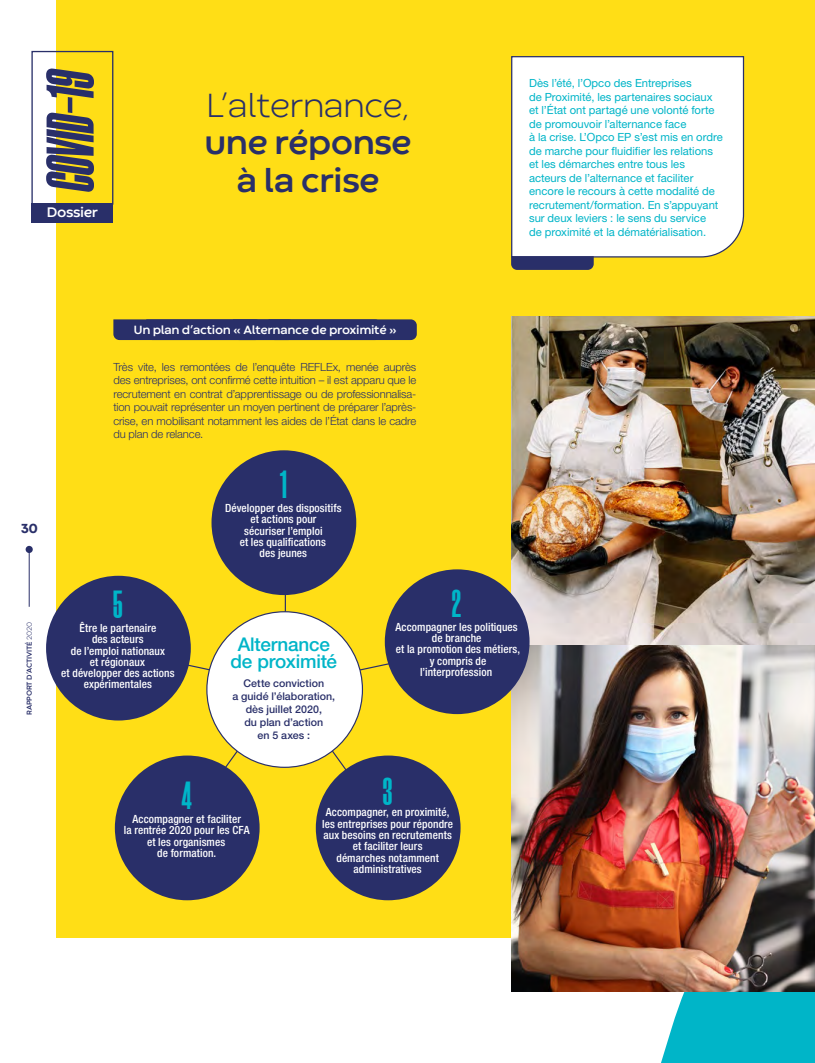
<style>
.page{position:relative;width:815px;height:1063px;background:#fff}
.page>*{position:absolute;margin:0;border:0;box-sizing:border-box;transform-origin:0 0}
.t1{font:italic 900 67.25px "Morganite";color:#292f69}
.t2{font:800 39px "Morganite";color:#00b5c8}
.t3{font:700 35px/37.5px "Codec Warm";letter-spacing:-.025em;color:#292f69;text-align:center}
.t4{font:300 35px "Codec Warm";letter-spacing:-.025em;color:#292f69}
.t5{font:500 18.88px/16.6px "Helvetica Neue LT Std";letter-spacing:-.01em;color:#00b5c8;text-align:center}
.t6{font:700 14.5px "Codec Warm";letter-spacing:-.025em;color:#fff}
.t7{font:800 13.75px "Codec Warm";color:#292f69}
.t8{font:700 12.5px "Codec Warm";letter-spacing:-.025em;color:#fff}
.t9{font:500 condensed 11.38px/11.4px "Helvetica Neue LT Std";letter-spacing:.01em;color:#fff;text-align:center}
.t10{font:11.25px/13.5px "Helvetica Neue LT Std";color:#00b5c8}
.t11{font:300 11.25px/13.5px "Helvetica Neue LT Std";letter-spacing:-.01em;color:#292f69;text-align:justify}
.t12{font:500 10.62px/12.8px "Helvetica Neue LT Std";letter-spacing:.005em;color:#292f69;text-align:center}
.t13{font:700 7.5px "Codec Warm";letter-spacing:-.01em;color:#292f69}
.s1{font-weight:300}
</style>
<div class="page">
<div style="left:26px;top:546px;width:7px;height:7px;background:#292f69;border-radius:50%"></div>
<hr style="left:29px;top:550px;width:1px;height:57px;background:#292f69">
<div style="left:57px;top:0;width:758px;height:938px;background:#ffde16"></div>
<svg style="left:333px;top:757px;width:482px;height:306px"></svg>
<img style="left:511px;top:317px;width:304px;height:328px">
<img style="left:511px;top:645px;width:304px;height:347px">
<div style="left:511px;top:56px;width:234px;height:202px;background:#fff"></div>
<svg style="left:511px;top:256px;width:83px;height:14px"></svg>
<hr style="left:285px;top:589px;width:1px;height:97px;background:#292f69">
<svg style="left:166px;top:659px;width:238px;height:139px"></svg>
<div style="left:207px;top:612px;width:155px;height:155px;background:#fff;border-radius:50%"></div>
<div style="left:46px;top:576px;width:145px;height:145px;background:#292f69;border-radius:50%"></div>
<div style="left:212px;top:450px;width:144px;height:145px;background:#292f69;border-radius:50%"></div>
<div style="left:115px;top:756px;width:145px;height:144px;background:#292f69;border-radius:50%"></div>
<div style="left:316px;top:756px;width:145px;height:144px;background:#292f69;border-radius:50%"></div>
<div style="left:385px;top:569px;width:145px;height:145px;background:#292f69;border-radius:50%"></div>
<div style="left:113px;top:319px;width:304px;height:21px;background:#292f69"></div>
<div style="left:31px;top:51px;width:82px;height:154px;border:1px solid #292f69"></div>
<div style="left:32px;top:203px;width:81px;height:20px;background:#292f69"></div>
<h1 class="t1" style="left:35px;top:191px;width:124px;rotate:-90deg">COVID-19</h1>
<p class="t6" style="left:47px;top:203px;width:53px">Dossier</p>
<h3 class="t4" style="left:206px;top:85px;width:206px">L’alternance,</h3>
<h3 class="t3" style="left:205px;top:126px;width:208px">une réponse à la crise</h3>
<p class="t10" style="left:529px;top:76px;width:195px">Dès l’été, l’Opco des Entreprises<br>de Proximité, les partenaires sociaux et l’État ont partagé une volonté forte de promouvoir l’alternance face<br>à la crise. L’Opco EP s’est mis en ordre de marche pour fluidifier les relations et les démarches entre tous les acteurs de l’alternance et faciliter encore le recours à cette modalité de recrutement/formation. En s’appuyant sur deux leviers : le sens du service<br>de proximité et la dématérialisation.</p>
<p class="t7" style="left:21px;top:519px;width:19px">30</p>
<p class="t13" style="left:25px;top:715px;width:95px;rotate:-90deg">RAPPORT D’ACTIVITÉ <span class="s1">2020</span></p>
<p class="t8" style="left:134px;top:322px;width:264px">Un plan d’action « Alternance de proximité »</p>
<p class="t11" style="left:113px;top:360px;width:304px">Très vite, les remontées de l’enquête REFLEx, menée auprès des entreprises, ont confirmé cette intuition – il est apparu que le recrutement en contrat d’apprentissage ou de professionnalisa&shy;tion pouvait représenter un moyen pertinent de préparer l’après&shy;crise, en mobilisant notamment les aides de l’État dans le cadre du plan de relance.</p>
<h2 class="t2" style="left:113px;top:585px;width:11px">5</h2>
<p class="t9" style="left:61px;top:622px;width:115px">Être le partenaire<br>des acteurs<br>de l’emploi nationaux<br>et régionaux<br>et développer des actions expérimentales</p>
<h2 class="t2" style="left:280px;top:465px;width:9px">1</h2>
<p class="t9" style="left:225px;top:502px;width:118px">Développer des dispositifs et actions pour<br>sécuriser l’emploi<br>et les qualifications<br>des jeunes</p>
<h3 class="t5" style="left:231px;top:636px;width:108px">Alternance de proximité</h3>
<p class="t12" style="left:232px;top:677px;width:104px">Cette conviction<br>a guidé l’élaboration, dès juillet 2020,<br>du plan d’action<br>en 5 axes :</p>
<h2 class="t2" style="left:452px;top:583px;width:11px">2</h2>
<p class="t9" style="left:396px;top:621px;width:126px">Accompagner les politiques de branche<br>et la promotion des métiers, y compris de l’interprofession</p>
<h2 class="t2" style="left:181px;top:776px;width:12px">4</h2>
<p class="t9" style="left:124px;top:813px;width:127px">Accompagner et faciliter<br>la rentrée 2020 pour les CFA et les organismes<br>de formation.</p>
<h2 class="t2" style="left:383px;top:771px;width:11px">3</h2>
<p class="t9" style="left:322px;top:807px;width:133px">Accompagner, en proximité, les entreprises pour répondre aux besoins en recrutements et faciliter leurs<br>démarches notamment administratives</p>
</div>
